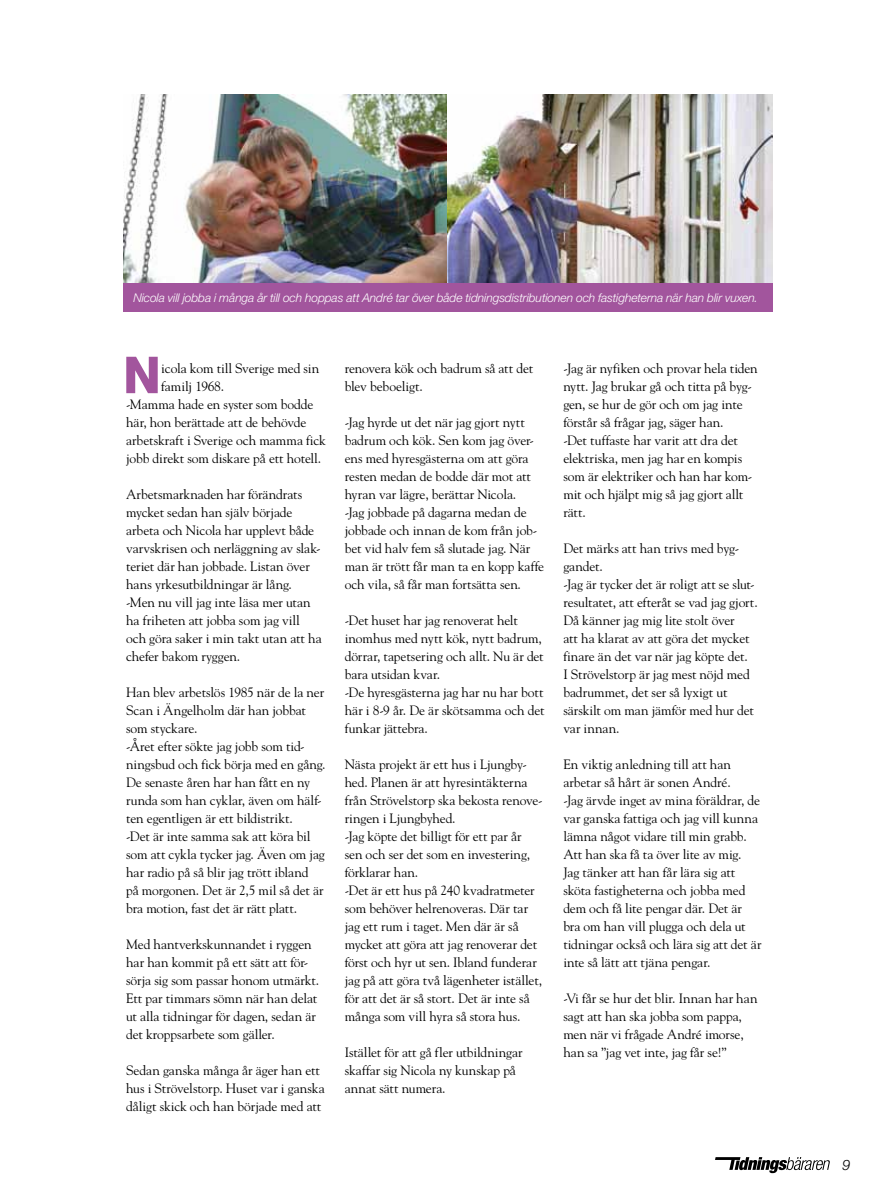
<style>
.page{position:relative;width:893px;height:1191px;background:#fff}
.page>*{position:absolute;margin:0;border:0;box-sizing:border-box;transform-origin:0 0}
.t1{font:800 51px "Helvetica Neue";color:#a2559d}
.t2{font:italic 300 14.4px "Helvetica Neue";color:#000}
.t3{font:13.5px/18px "Goudy";letter-spacing:-.005em;color:#000}
.t4{font:italic 300 12px "Helvetica Neue";letter-spacing:-.005em;color:#fff}
</style>
<div class="page">
<svg style="left:715px;top:1157px;width:115px;height:16px"></svg>
<img style="left:123px;top:95px;width:649px;height:188px">
<div style="left:123px;top:283px;width:649px;height:28px;background:#a2559d"></div>
<p class="t4" style="left:133px;top:290px;width:626px">Nicola vill jobba i många år till och hoppas att André tar över både tidningsdistributionen och fastigheterna när han blir vuxen.</p>
<h1 class="t1" style="left:123px;top:345px;width:33px">N</h1>
<p class="t3" style="left:161px;top:359px;width:159px">icola kom till Sverige med sin</p>
<p class="t3" style="left:161px;top:377px;width:64px">familj 1968.</p>
<p class="t3" style="left:126px;top:395px;width:189px">-Mamma hade en syster som bodde</p>
<p class="t3" style="left:126px;top:413px;width:182px">här, hon berättade att de behövde</p>
<p class="t3" style="left:126px;top:431px;width:201px">arbetskraft i Sverige och mamma fick</p>
<p class="t3" style="left:126px;top:449px;width:196px">jobb direkt som diskare på ett hotell.</p>
<p class="t3" style="left:126px;top:485px;width:197px">Arbetsmarknaden har förändrats mycket sedan han själv började arbeta och Nicola har upplevt både varvskrisen och nerläggning av slak&shy;teriet där han jobbade. Listan över hans yrkesutbildningar är lång. -Men nu vill jag inte läsa mer utan ha friheten att jobba som jag vill och göra saker i min takt utan att ha chefer bakom ryggen.</p>
<p class="t3" style="left:126px;top:683px;width:201px">Han blev arbetslös 1985 när de la ner<br>Scan i Ängelholm där han jobbat som styckare.<br>-Året efter sökte jag jobb som tid&shy;ningsbud och fick börja med en gång.<br>De senaste åren har han fått en ny runda som han cyklar, även om hälf&shy;ten egentligen är ett bildistrikt.<br>-Det är inte samma sak att köra bil som att cykla tycker jag. Även om jag har radio på så blir jag trött ibland<br>på morgonen. Det är 2,5 mil så det är bra motion, fast det är rätt platt.</p>
<p class="t3" style="left:126px;top:935px;width:195px">Med hantverkskunnandet i ryggen har han kommit på ett sätt att för&shy;sörja sig som passar honom utmärkt.<br>Ett par timmars sömn när han delat ut alla tidningar för dagen, sedan är det kroppsarbete som gäller.</p>
<p class="t3" style="left:126px;top:1061px;width:200px">Sedan ganska många år äger han ett hus i Strövelstorp. Huset var i ganska dåligt skick och han började med att</p>
<p class="t3" style="left:345px;top:359px;width:190px">renovera kök och badrum så att det blev beboeligt.</p>
<p class="t3" style="left:345px;top:413px;width:201px">-Jag hyrde ut det när jag gjort nytt badrum och kök. Sen kom jag över&shy;ens med hyresgästerna om att göra resten medan de bodde där mot att hyran var lägre, berättar Nicola.<br>-Jag jobbade på dagarna medan de jobbade och innan de kom från job&shy;bet vid halv fem så slutade jag. När man är trött får man ta en kopp kaffe och vila, så får man fortsätta sen.</p>
<p class="t3" style="left:345px;top:611px;width:201px">-Det huset har jag renoverat helt inomhus med nytt kök, nytt badrum, dörrar, tapetsering och allt. Nu är det bara utsidan kvar.<br>-De hyresgästerna jag har nu har bott här i 8-9 år. De är skötsamma och det funkar jättebra.</p>
<p class="t3" style="left:345px;top:755px;width:199px">Nästa projekt är ett hus i Ljungby&shy;hed. Planen är att hyresintäkterna från Strövelstorp ska bekosta renove&shy;ringen i Ljungbyhed.<br>-Jag köpte det billigt för ett par år sen och ser det som en investering, förklarar han.<br>-Det är ett hus på 240 kvadratmeter som behöver helrenoveras. Där tar jag ett rum i taget. Men där är så mycket att göra att jag renoverar det först och hyr ut sen. Ibland funderar jag på att göra två lägenheter istället, för att det är så stort. Det är inte så många som vill hyra så stora hus.</p>
<p class="t3" style="left:345px;top:1043px;width:179px">Istället för att gå fler utbildningar skaffar sig Nicola ny kunskap på annat sätt numera.</p>
<p class="t3" style="left:563px;top:359px;width:196px">-Jag är nyfiken och provar hela tiden nytt. Jag brukar gå och titta på byg&shy;gen, se hur de gör och om jag inte förstår så frågar jag, säger han.<br>-Det tuffaste har varit att dra det elektriska, men jag har en kompis som är elektriker och han har kom&shy;mit och hjälpt mig så jag gjort allt rätt.</p>
<p class="t3" style="left:563px;top:539px;width:196px">Det märks att han trivs med byg&shy;gandet.<br>-Jag är tycker det är roligt att se slut&shy;resultatet, att efteråt se vad jag gjort.<br>Då känner jag mig lite stolt över<br>att ha klarat av att göra det mycket finare än det var när jag köpte det.<br>I Strövelstorp är jag mest nöjd med badrummet, det ser så lyxigt ut särskilt om man jämför med hur det var innan.</p>
<p class="t3" style="left:563px;top:755px;width:200px">En viktig anledning till att han arbetar så hårt är sonen André.<br>-Jag ärvde inget av mina föräldrar, de var ganska fattiga och jag vill kunna lämna något vidare till min grabb.<br>Att han ska få ta över lite av mig.<br>Jag tänker att han får lära sig att sköta fastigheterna och jobba med dem och få lite pengar där. Det är bra om han vill plugga och dela ut tidningar också och lära sig att det är inte så lätt att tjäna pengar.</p>
<p class="t3" style="left:563px;top:989px;width:196px">-Vi får se hur det blir. Innan har han sagt att han ska jobba som pappa, men när vi frågade André imorse, han sa ”jag vet inte, jag får se!”</p>
<p class="t2" style="left:842px;top:1156px;width:10px">9</p>
</div>
